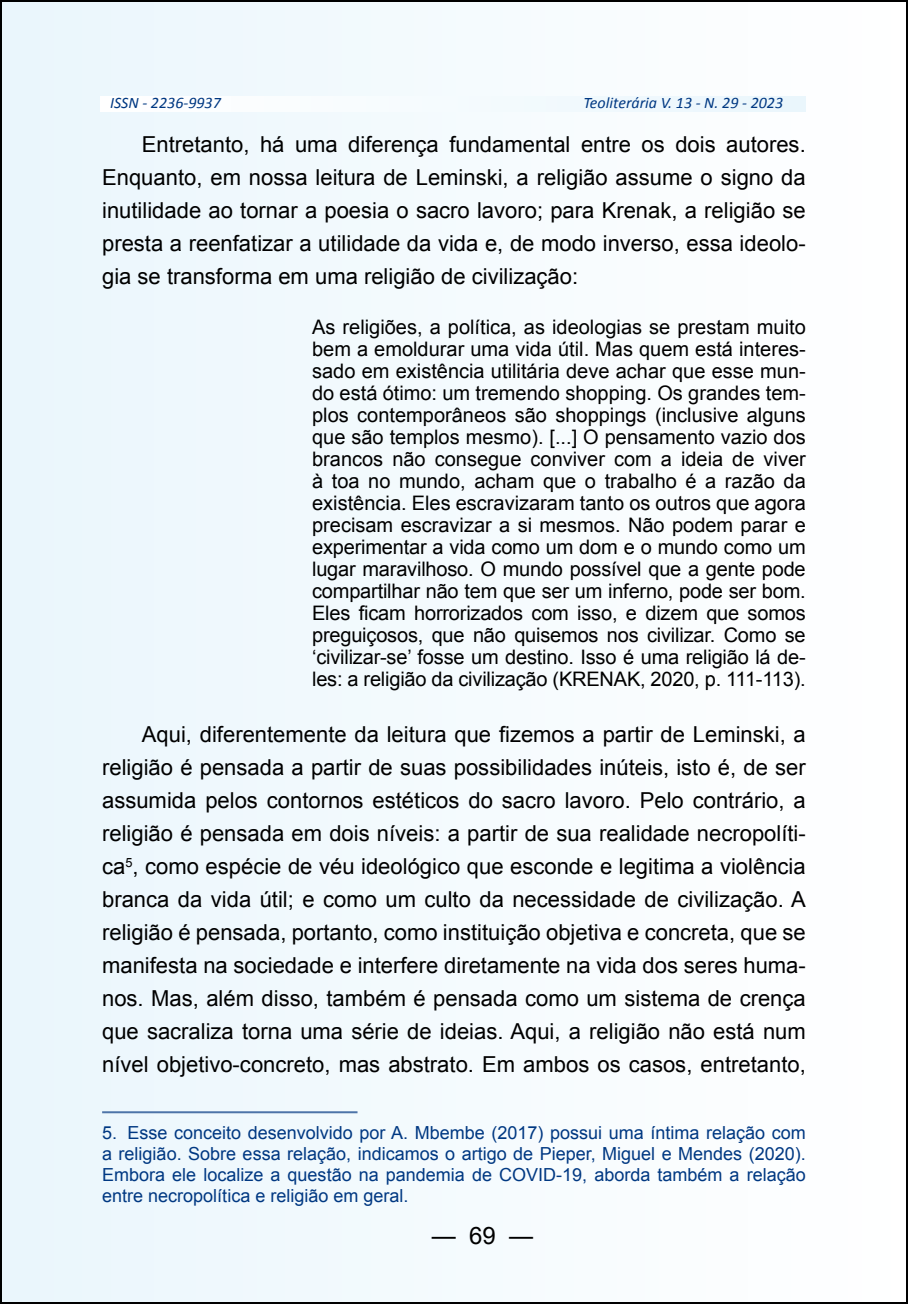
<style>
.page{position:relative;width:908px;height:1304px;background:#fff}
.page>*{position:absolute;margin:0;border:0;box-sizing:border-box;transform-origin:0 0}
.t1{font:24px "Arial";color:#000}
.t2{font:22px/33px "Arial";color:#000;text-align:justify}
.t3{font:20px/22px "Arial";letter-spacing:-.01em;color:#000;text-align:justify}
.t4{font:18px/21px "Arial";color:#003882;text-align:justify}
.t5{font:italic 16px "Calibri";color:#003882}
</style>
<div class="page">
<div style="left:1px;top:1px;width:905px;height:1302px;background:#f4fbfe"></div>
<hr style="left:102px;top:1111px;width:255px;height:2px;background:#4d74a8">
<p class="t5" style="left:110px;top:92px;width:112px">ISSN - 2236-9937</p>
<p class="t5" style="left:583px;top:92px;width:201px">Teoliterária V. 13 - N. 29 - 2023</p>
<p class="t2" style="left:102px;top:128px;width:704px;text-indent:40px">Entretanto, há uma diferença fundamental entre os dois autores.<br>Enquanto, em nossa leitura de Leminski, a religião assume o signo da inutilidade ao tornar a poesia o sacro lavoro; para Krenak, a religião se presta a reenfatizar a utilidade da vida e, de modo inverso, essa ideolo&shy;gia se transforma em uma religião de civilização:</p>
<p class="t3" style="left:312px;top:317px;width:495px">As religiões, a política, as ideologias se prestam muito bem a emoldurar uma vida útil. Mas quem está interes&shy;sado em existência utilitária deve achar que esse mun&shy;do está ótimo: um tremendo shopping. Os grandes tem&shy;plos contemporâneos são shoppings (inclusive alguns que são templos mesmo). [...] O pensamento vazio dos brancos não consegue conviver com a ideia de viver à toa no mundo, acham que o trabalho é a razão da existência. Eles escravizaram tanto os outros que agora precisam escravizar a si mesmos. Não podem parar e experimentar a vida como um dom e o mundo como um lugar maravilhoso. O mundo possível que a gente pode compartilhar não tem que ser um inferno, pode ser bom.<br>Eles ficam horrorizados com isso, e dizem que somos preguiçosos, que não quisemos nos civilizar. Como se ‘civilizar-se’ fosse um destino. Isso é uma religião lá de&shy;les: a religião da civilização (KRENAK, 2020, p. 111-113).</p>
<p class="t2" style="left:102px;top:718px;width:705px;text-indent:40px">Aqui, diferentemente da leitura que fizemos a partir de Leminski, a religião é pensada a partir de suas possibilidades inúteis, isto é, de ser assumida pelos contornos estéticos do sacro lavoro. Pelo contrário, a religião é pensada em dois níveis: a partir de sua realidade necropolíti&shy;ca<sup>5</sup>, como espécie de véu ideológico que esconde e legitima a violência branca da vida útil; e como um culto da necessidade de civilização. A religião é pensada, portanto, como instituição objetiva e concreta, que se manifesta na sociedade e interfere diretamente na vida dos seres huma&shy;nos. Mas, além disso, também é pensada como um sistema de crença que sacraliza torna uma série de ideias. Aqui, a religião não está num nível objetivo-concreto, mas abstrato. Em ambos os casos, entretanto,</p>
<p class="t4" style="left:102px;top:1122px;width:704px">5. Esse conceito desenvolvido por A. Mbembe (2017) possui uma íntima relação com a religião. Sobre essa relação, indicamos o artigo de Pieper, Miguel e Mendes (2020).<br>Embora ele localize a questão na pandemia de COVID-19, aborda também a relação entre necropolítica e religião em geral.</p>
<p class="t1" style="left:431px;top:1219px;width:103px">— 69 —</p>
</div>
